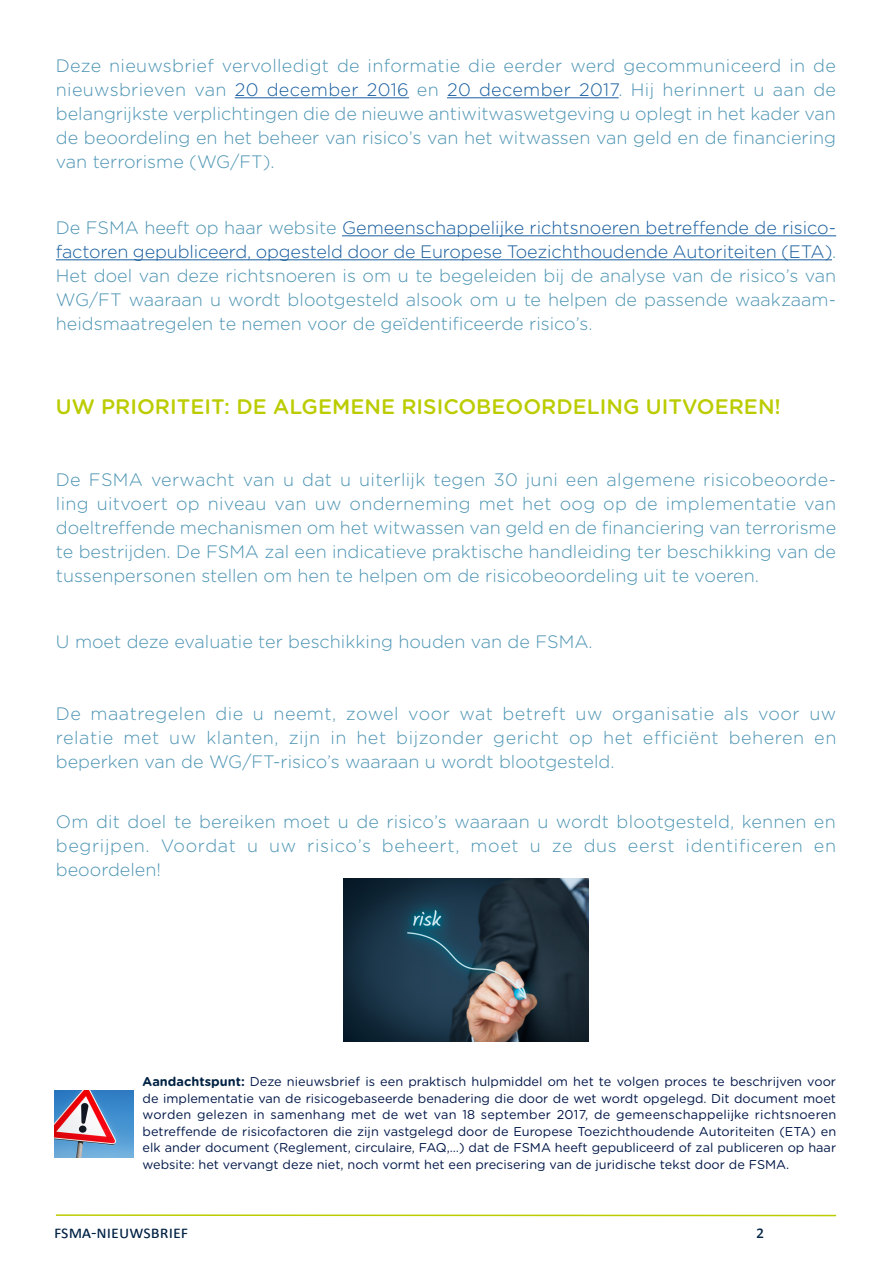
<style>
.page{position:relative;width:893px;height:1263px;background:#fff}
.page>*{position:absolute;margin:0;border:0;box-sizing:border-box;transform-origin:0 0}
.TITEL_N3{font:500 21px "Gotham Rounded";color:#bc0}
.INTRO{font:300 18px/24px "Gotham Rounded";color:#4c94b3;text-align:justify}
.t1{font:18px "Calibri";color:#024}
.BROOD{font:12.75px/16.5px "Gotham Rounded";color:#001748;text-align:justify}
.s1{color:#175d9e}
.s2{font-weight:700;color:#024}
</style>
<div class="page">
<hr style="left:56px;top:1214px;width:780px;height:2px;background:#bc0">
<hr style="left:235px;top:97px;width:174px;height:1px;background:#175d9e">
<hr style="left:447px;top:97px;width:172px;height:1px;background:#175d9e">
<hr style="left:342px;top:235px;width:494px;height:1px;background:#175d9e">
<hr style="left:56px;top:259px;width:776px;height:1px;background:#175d9e">
<img style="left:54px;top:1091px;width:80px;height:66px">
<img style="left:344px;top:879px;width:244px;height:163px">
<p class="INTRO" style="left:56px;top:53px;width:782px">Deze nieuwsbrief vervolledigt de informatie die eerder werd gecommuniceerd in de nieuwsbrieven van <span class="s1">20 december 2016</span> en <span class="s1">20 december 2017</span>. Hij herinnert u aan de belangrijkste verplichtingen die de nieuwe antiwitwaswetgeving u oplegt in het kader van de beoordeling en het beheer van risico’s van het witwassen van geld en de financiering van terrorisme (WG/FT).</p>
<p class="INTRO" style="left:56px;top:215px;width:782px">De FSMA heeft op haar website <span class="s1">Gemeenschappelijke richtsnoeren betreffende de risico&shy;factoren gepubliceerd, opgesteld door de Europese Toezichthoudende Autoriteiten (ETA)</span>.<br>Het doel van deze richtsnoeren is om u te begeleiden bij de analyse van de risico’s van WG/FT waaraan u wordt blootgesteld alsook om u te helpen de passende waakzaam&shy;heidsmaatregelen te nemen voor de geïdentificeerde risico’s.</p>
<p class="TITEL_N3" style="left:56px;top:392px;width:726px">UW PRIORITEIT: DE ALGEMENE RISICOBEOORDELING UITVOEREN!</p>
<p class="INTRO" style="left:56px;top:467px;width:782px">De FSMA verwacht van u dat u uiterlijk tegen 30 juni een algemene risicobeoorde&shy;ling uitvoert op niveau van uw onderneming met het oog op de implementatie van doeltreffende mechanismen om het witwassen van geld en de financiering van terrorisme te bestrijden. De FSMA zal een indicatieve praktische handleiding ter beschikking van de tussenpersonen stellen om hen te helpen om de risicobeoordeling uit te voeren.</p>
<p class="INTRO" style="left:56px;top:629px;width:538px">U moet deze evaluatie ter beschikking houden van de FSMA.</p>
<p class="INTRO" style="left:56px;top:701px;width:782px">De maatregelen die u neemt, zowel voor wat betreft uw organisatie als voor uw relatie met uw klanten, zijn in het bijzonder gericht op het efficiënt beheren en beperken van de WG/FT-risico’s waaraan u wordt blootgesteld.</p>
<p class="INTRO" style="left:56px;top:809px;width:782px">Om dit doel te bereiken moet u de risico’s waaraan u wordt blootgesteld, kennen en begrijpen. Voordat u uw risico’s beheert, moet u ze dus eerst identificeren en beoordelen!</p>
<p class="BROOD" style="left:143px;top:1073px;width:695px"><span class="s2">Aandachtspunt:</span> Deze nieuwsbrief is een praktisch hulpmiddel om het te volgen proces te beschrijven voor de implementatie van de risicogebaseerde benadering die door de wet wordt opgelegd. Dit document moet worden gelezen in samenhang met de wet van 18 september 2017, de gemeenschappelijke richtsnoeren betreffende de risicofactoren die zijn vastgelegd door de Europese Toezichthoudende Autoriteiten (ETA) en elk ander document (Reglement, circulaire, FAQ,…) dat de FSMA heeft gepubliceerd of zal publiceren op haar website: het vervangt deze niet, noch vormt het een precisering van de juridische tekst door de FSMA.</p>
<p class="t1" style="left:54px;top:1221px;width:134px">FSMA-nieuwsbrief</p>
<p class="t1" style="left:756px;top:1221px;width:10px">2</p>
</div>
